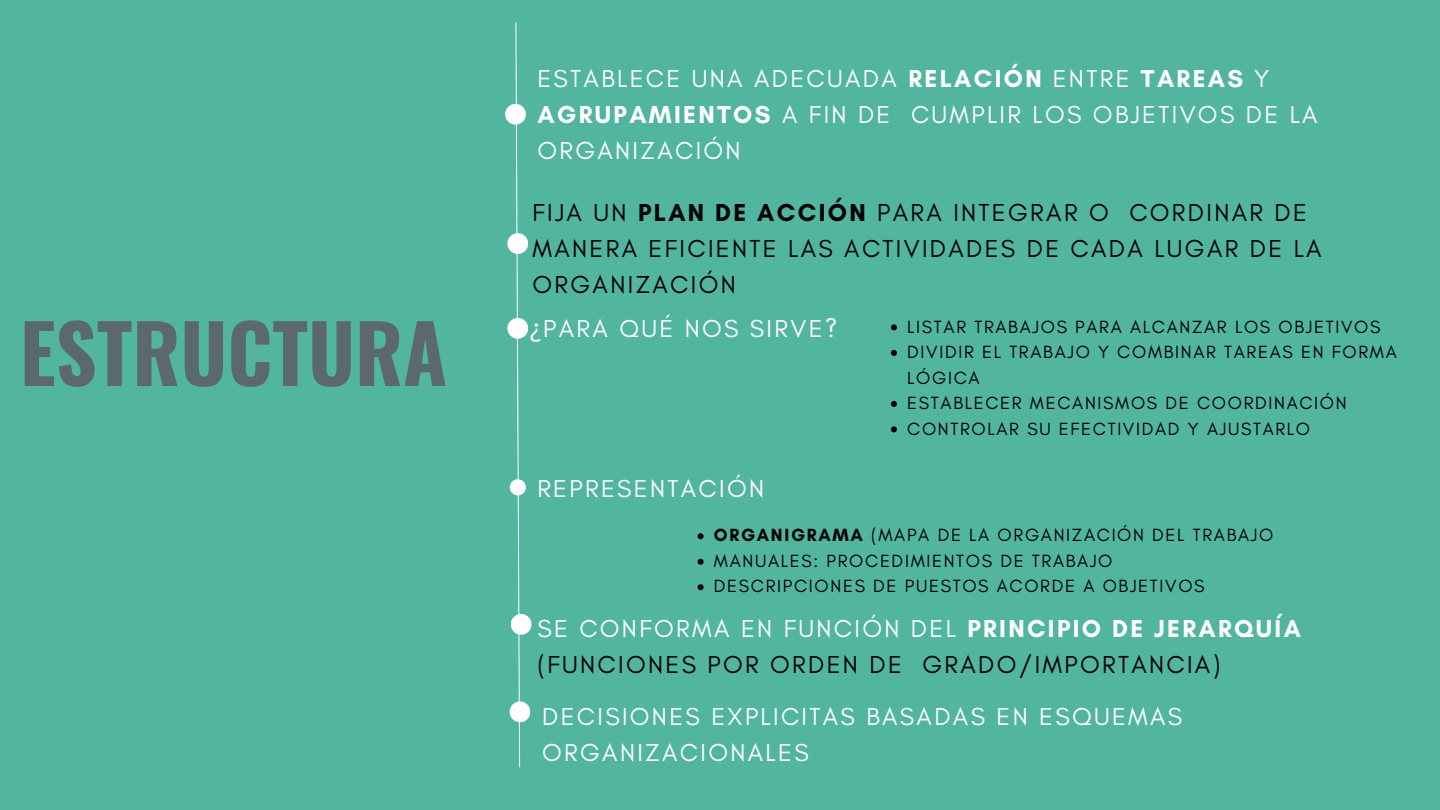
<style>
.page{position:relative;width:1440px;height:810px;background:#51b59f}
.page>*{position:absolute;margin:0;border:0;box-sizing:border-box;transform-origin:0 0}
.t1{font:700 80px "Oswald";color:#5b696f}
.t2{font:25px/36px "Glacial Indifference";letter-spacing:.095em;color:#fff}
.t3{font:25px/36px "Glacial Indifference";letter-spacing:.095em;color:#000}
.t4{font:18px/25.5px "Glacial Indifference";letter-spacing:.095em;color:#000}
.s1{font-weight:700}
.s2{font-family:"Noto Sans"}
.s3{color:#fff}
.s4{font-weight:700;color:#fff}
</style>
<div class="page">
<svg style="left:515px;top:22px;width:5px;height:746px"></svg>
<div style="left:505px;top:104px;width:21px;height:21px;background:#fff;border-radius:50%"></div>
<div style="left:507px;top:233px;width:21px;height:21px;background:#fff;border-radius:50%"></div>
<div style="left:507px;top:318px;width:21px;height:21px;background:#fff;border-radius:50%"></div>
<div style="left:510px;top:479px;width:16px;height:16px;background:#fff;border-radius:50%"></div>
<div style="left:511px;top:614px;width:20px;height:21px;background:#fff;border-radius:50%"></div>
<svg style="left:891px;top:324px;width:6px;height:6px"></svg>
<svg style="left:891px;top:350px;width:6px;height:6px"></svg>
<svg style="left:891px;top:401px;width:6px;height:6px"></svg>
<svg style="left:891px;top:426px;width:6px;height:6px"></svg>
<svg style="left:698px;top:533px;width:6px;height:6px"></svg>
<svg style="left:698px;top:559px;width:6px;height:6px"></svg>
<svg style="left:698px;top:584px;width:6px;height:6px"></svg>
<div style="left:510px;top:701px;width:20px;height:21px;background:#fff;border-radius:50%"></div>
<h1 class="t1" style="left:20px;top:291px;width:429px">ESTRUCTURA</h1>
<h2 class="t2" style="left:537px;top:60px;width:782px">ESTABLECE UNA ADECUADA <span class="s1">RELACIÓN</span> ENTRE <span class="s1">TAREAS</span> Y<br><span class="s1">AGRUPAMIENTOS</span> A FIN DE CUMPLIR LOS OBJETIVOS DE LA<br>ORGANIZACIÓN</h2>
<h2 class="t3" style="left:533px;top:194px;width:791px">FIJA UN <span class="s1">PLAN DE ACCIÓN</span> PARA INTEGRAR O CORDINAR DE<br>MANERA EFICIENTE LAS ACTIVIDADES DE CADA LUGAR DE LA<br>ORGANIZACIÓN</h2>
<p class="t2" style="left:530px;top:310px;width:309px"><span class="s2">¿</span>PARA QUÉ NOS SIRVE?</p>
<p class="t4" style="left:907px;top:314px;width:475px">LISTAR TRABAJOS PARA ALCANZAR LOS OBJETIVOS</p>
<p class="t4" style="left:907px;top:339px;width:491px">DIVIDIR EL TRABAJO Y COMBINAR TAREAS EN FORMA<br>LÓGICA</p>
<p class="t4" style="left:907px;top:390px;width:441px">ESTABLECER MECANISMOS DE COORDINACIÓN</p>
<h2 class="t4" style="left:907px;top:416px;width:404px">CONTROLAR SU EFECTIVIDAD Y AJUSTARLO</h2>
<h2 class="t2" style="left:537px;top:470px;width:228px">REPRESENTACIÓN</h2>
<p class="t4" style="left:714px;top:522px;width:561px"><span class="s1">ORGANIGRAMA</span> (MAPA DE LA ORGANIZACIÓN DEL TRABAJO</p>
<p class="t4" style="left:714px;top:548px;width:400px">MANUALES: PROCEDIMIENTOS DE TRABAJO</p>
<p class="t4" style="left:714px;top:573px;width:492px">DESCRIPCIONES DE PUESTOS ACORDE A OBJETIVOS</p>
<h2 class="t3" style="left:537px;top:610px;width:765px"><span class="s3">SE CONFORMA EN FUNCIÓN DEL</span> <span class="s4">PRINCIPIO DE JERARQUÍA </span>(FUNCIONES POR ORDEN DE GRADO/IMPORTANCIA)</h2>
<h2 class="t2" style="left:542px;top:698px;width:642px">DECISIONES EXPLICITAS BASADAS EN ESQUEMAS<br>ORGANIZACIONALES</h2>
</div>
